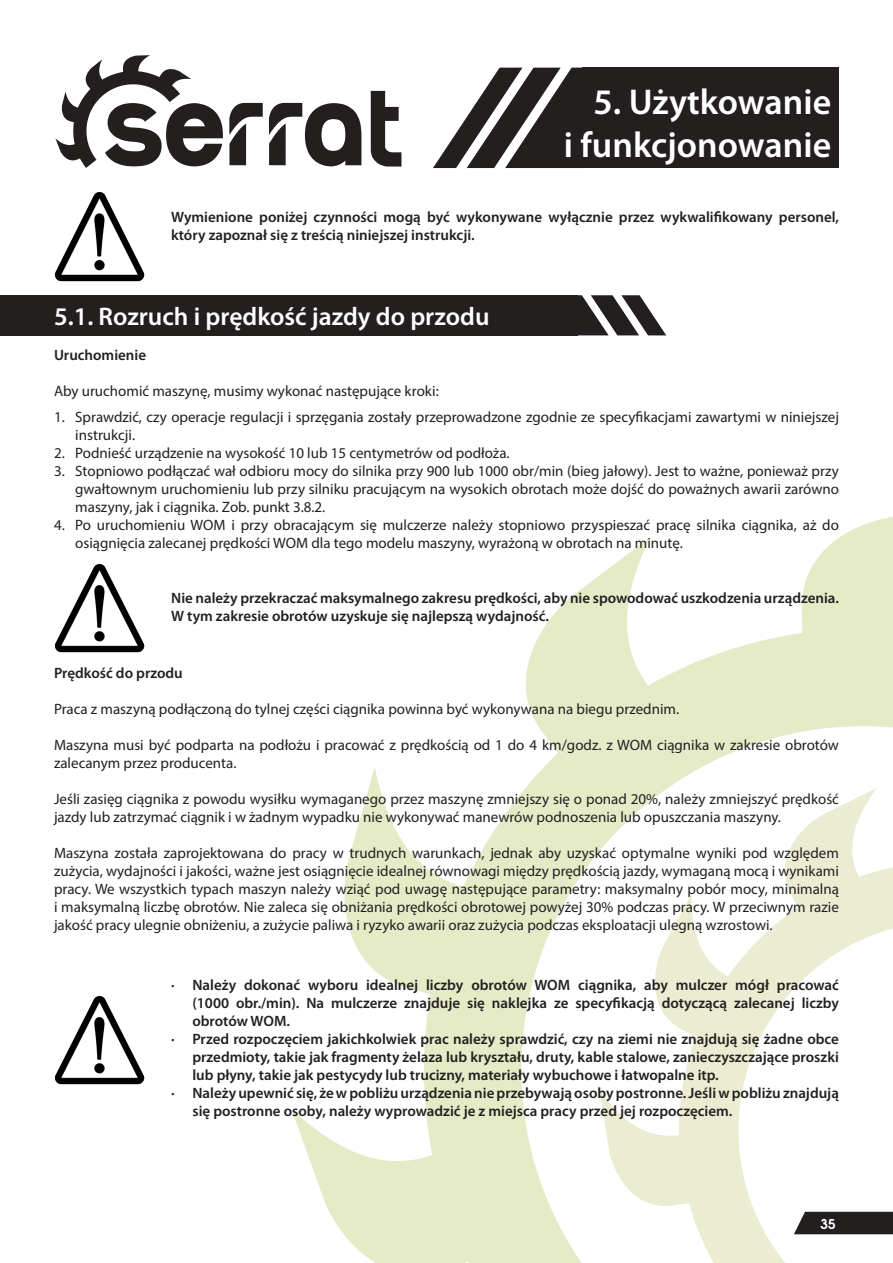
<style>
.page{position:relative;width:893px;height:1263px;background:#fff}
.page>*{position:absolute;margin:0;border:0;box-sizing:border-box;transform-origin:0 0}
.Header_1{font:600 36px/43.2px "Myriad Pro";color:#fff;text-align:right}
.Header_2{font:600 25.5px "Myriad Pro";color:#fff}
.t1{font:15px/18px "Myriad Pro";color:#231f20}
.t2{font:600 15px/18px "Myriad Pro";color:#231f20}
.t3{font:700 13.5px "Te X Gyre Adventor";color:#fff}
</style>
<div class="page">
<svg style="left:229px;top:103px;width:34px;height:62px"></svg>
<svg style="left:269px;top:103px;width:92px;height:63px"></svg>
<svg style="left:371px;top:91px;width:30px;height:76px"></svg>
<svg style="left:55px;top:55px;width:168px;height:113px"></svg>
<svg style="left:291px;top:517px;width:602px;height:746px"></svg>
<svg style="left:600px;top:788px;width:293px;height:475px"></svg>
<div style="left:794px;top:1212px;width:99px;height:22px;background:#231f1f"></div>
<svg style="left:433px;top:68px;width:150px;height:100px"></svg>
<div style="left:583px;top:68px;width:256px;height:100px;background:#231f1f"></div>
<svg style="left:578px;top:295px;width:88px;height:40px"></svg>
<div style="left:0;top:295px;width:578px;height:40px;background:#231f1f"></div>
<img style="left:55px;top:192px;width:89px;height:89px">
<img style="left:55px;top:564px;width:89px;height:89px">
<img style="left:55px;top:996px;width:89px;height:89px">
<p class="Header_1" style="left:564px;top:80px;width:269px">5. Użytkowanie<br>i funkcjonowanie</p>
<p class="t2" style="left:171px;top:207px;width:669px">Wymienione poniżej czynności mogą być wykonywane wyłącznie przez wykwalifikowany personel, który zapoznał się z treścią niniejszej instrukcji.</p>
<p class="Header_2" style="left:54px;top:300px;width:437px">5.1. Rozruch i prędkość jazdy do przodu</p>
<p class="t2" style="left:54px;top:345px;width:94px">Uruchomienie</p>
<p class="t1" style="left:54px;top:382px;width:386px">Aby uruchomić maszynę, musimy wykonać następujące kroki:</p>
<p class="t1" style="left:75px;top:408px;width:765px;text-indent:-21px">1. Sprawdzić, czy operacje regulacji i sprzęgania zostały przeprowadzone zgodnie ze specyfikacjami zawartymi w niniejszej instrukcji.</p>
<p class="t1" style="left:54px;top:444px;width:457px">2. Podnieść urządzenie na wysokość 10 lub 15 centymetrów od podłoża.</p>
<p class="t1" style="left:75px;top:462px;width:765px;text-align:justify;text-indent:-21px">3. Stopniowo podłączać wał odbioru mocy do silnika przy 900 lub 1000 obr/min (bieg jałowy). Jest to ważne, ponieważ przy gwałtownym uruchomieniu lub przy silniku pracującym na wysokich obrotach może dojść do poważnych awarii zarówno maszyny, jak i ciągnika. Zob. punkt 3.8.2.</p>
<p class="t1" style="left:75px;top:516px;width:765px;text-indent:-21px">4. Po uruchomieniu WOM i przy obracającym się mulczerze należy stopniowo przyspieszać pracę silnika ciągnika, aż do osiągnięcia zalecanej prędkości WOM dla tego modelu maszyny, wyrażoną w obrotach na minutę.</p>
<p class="t2" style="left:171px;top:589px;width:669px">Nie należy przekraczać maksymalnego zakresu prędkości, aby nie spowodować uszkodzenia urządzenia.<br>W tym zakresie obrotów uzyskuje się najlepszą wydajność.</p>
<p class="t2" style="left:54px;top:663px;width:130px">Prędkość do przodu</p>
<p class="t1" style="left:54px;top:699px;width:627px">Praca z maszyną podłączoną do tylnej części ciągnika powinna być wykonywana na biegu przednim.</p>
<p class="t1" style="left:54px;top:735px;width:786px">Maszyna musi być podparta na podłożu i pracować z prędkością od 1 do 4 km/godz. z WOM ciągnika w zakresie obrotów zalecanym przez producenta.</p>
<p class="t1" style="left:54px;top:789px;width:786px">Jeśli zasięg ciągnika z powodu wysiłku wymaganego przez maszynę zmniejszy się o ponad 20%, należy zmniejszyć prędkość jazdy lub zatrzymać ciągnik i w żadnym wypadku nie wykonywać manewrów podnoszenia lub opuszczania maszyny.</p>
<p class="t1" style="left:54px;top:843px;width:786px;text-align:justify">Maszyna została zaprojektowana do pracy w trudnych warunkach, jednak aby uzyskać optymalne wyniki pod względem zużycia, wydajności i jakości, ważne jest osiągnięcie idealnej równowagi między prędkością jazdy, wymaganą mocą i wynikami pracy. We wszystkich typach maszyn należy wziąć pod uwagę następujące parametry: maksymalny pobór mocy, minimalną i maksymalną liczbę obrotów. Nie zaleca się obniżania prędkości obrotowej powyżej 30% podczas pracy. W przeciwnym razie jakość pracy ulegnie obniżeniu, a zużycie paliwa i ryzyko awarii oraz zużycia podczas eksploatacji ulegną wzrostowi.</p>
<p class="t2" style="left:192px;top:976px;width:648px;text-align:justify;text-indent:-21px">· Należy dokonać wyboru idealnej liczby obrotów WOM ciągnika, aby mulczer mógł pracować (1000 obr./min). Na mulczerze znajduje się naklejka ze specyfikacją dotyczącą zalecanej liczby obrotów WOM.</p>
<p class="t2" style="left:192px;top:1030px;width:648px;text-align:justify;text-indent:-21px">· Przed rozpoczęciem jakichkolwiek prac należy sprawdzić, czy na ziemi nie znajdują się żadne obce przedmioty, takie jak fragmenty żelaza lub kryształu, druty, kable stalowe, zanieczyszczające proszki lub płyny, takie jak pestycydy lub trucizny, materiały wybuchowe i łatwopalne itp.</p>
<p class="t2" style="left:192px;top:1084px;width:648px;text-indent:-21px">· Należy upewnić się, że w pobliżu urządzenia nie przebywają osoby postronne. Jeśli w pobliżu znajdują się postronne osoby, należy wyprowadzić je z miejsca pracy przed jej rozpoczęciem.</p>
<p class="t3" style="left:821px;top:1212px;width:17px">35</p>
</div>
